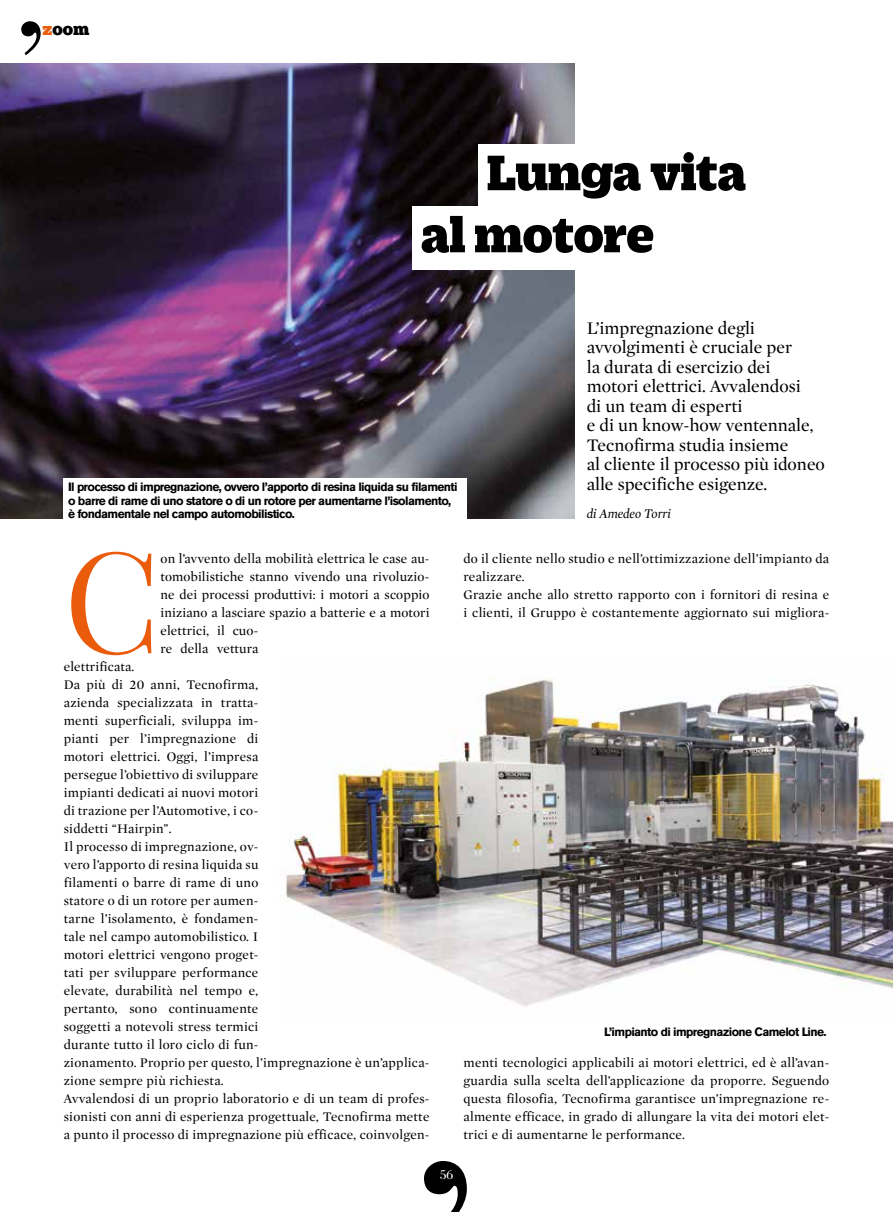
<style>
.page{position:relative;width:893px;height:1212px;background:#fff}
.page>*{position:absolute;margin:0;border:0;box-sizing:border-box;transform-origin:0 0}
.t1{font:140.55px "Playfair Display";color:#ea5b0b}
.t2{font:900 54px/62.1px "FC Zizou Slab";letter-spacing:-.005em;color:#000}
.t3{font:18px/19.5px "Mercury Display";color:#000}
.t4{font:18px "Chunk Five Ex";color:#000}
.t5{font:13.5px/18px "Mercury Display";letter-spacing:.02em;color:#000}
.t6{font:italic 13.5px "Mercury Display";color:#000}
.t7{font:13.5px "Bodoni Std";color:#fff}
.t8{font:700 12px/13.5px "Akzidenz Grotesk BQ";letter-spacing:-.05em;color:#000}
.s1{color:#ea5b0b}
</style>
<div class="page">
<img style="left:0;top:64px;width:574px;height:455px">
<svg style="left:21px;top:21px;width:20px;height:34px"></svg>
<svg style="left:424px;top:1161px;width:43px;height:51px"></svg>
<div style="left:478px;top:145px;width:415px;height:63px;background:#fff"></div>
<div style="left:412px;top:207px;width:481px;height:63px;background:#fff"></div>
<div style="left:64px;top:478px;width:403px;height:63px;background:#fff"></div>
<img style="left:285px;top:678px;width:608px;height:329px">
<h3 class="t4" style="left:43px;top:15px;width:48px"><span class="s1">z</span>oom</h3>
<h2 class="t2" style="left:421px;top:137px;width:327px;text-indent:66px">Lunga vita al motore</h2>
<p class="t8" style="left:68px;top:480px;width:391px">Il processo di impregnazione, ovvero l’apporto di resina liquida su filamenti o barre di rame di uno statore o di un rotore per aumentarne l’isolamento, è fondamentale nel campo automobilistico.</p>
<p class="t3" style="left:587px;top:318px;width:240px">L’impregnazione degli avvolgimenti è cruciale per<br>la durata di esercizio dei motori elettrici. Avvalendosi<br>di un team di esperti<br>e di un know-how ventennale,<br>Tecnofirma studia insieme<br>al cliente il processo più idoneo alle specifiche esigenze.</p>
<p class="t6" style="left:587px;top:506px;width:86px">di Amedeo Torri</p>
<h1 class="t1" style="left:64px;top:491px;width:98px">C</h1>
<p class="t5" style="left:161px;top:550px;width:270px">on l’avvento della mobilità elettrica le case au&shy;tomobilistiche stanno vivendo una rivoluzio&shy;ne dei processi produttivi: i motori a scoppio iniziano a lasciare spazio a batterie e a motori elettrici, il cuo-<br>re della vettura</p>
<p class="t5" style="left:64px;top:658px;width:367px">elettrificata.<br>Da più di 20 anni, Tecnofirma,<br>azienda specializzata in tratta-<br>menti superficiali, sviluppa im-<br>pianti per l’impregnazione di<br>motori elettrici. Oggi, l’impresa<br>persegue l’obiettivo di sviluppare<br>impianti dedicati ai nuovi motori<br>di trazione per l’Automotive, i co-<br>siddetti “Hairpin”.<br>Il processo di impregnazione, ov-<br>vero l’apporto di resina liquida su<br>filamenti o barre di rame di uno<br>statore o di un rotore per aumen-<br>tarne l’isolamento, è fondamen-<br>tale nel campo automobilistico. I<br>motori elettrici vengono proget-<br>tati per sviluppare performance<br>elevate, durabilità nel tempo e,<br>pertanto, sono continuamente<br>soggetti a notevoli stress termici<br>durante tutto il loro ciclo di fun-<br>zionamento. Proprio per questo, l’impregnazione è un’applica&shy;zione sempre più richiesta.<br>Avvalendosi di un proprio laboratorio e di un team di profes&shy;sionisti con anni di esperienza progettuale, Tecnofirma mette a punto il processo di impregnazione più efficace, coinvolgen-</p>
<p class="t5" style="left:463px;top:550px;width:367px">do il cliente nello studio e nell’ottimizzazione dell’impianto da realizzare.<br>Grazie anche allo stretto rapporto con i fornitori di resina e i clienti, il Gruppo è costantemente aggiornato sui migliora-</p>
<p class="t8" style="left:604px;top:1025px;width:224px">L’impianto di impregnazione Camelot Line.</p>
<p class="t5" style="left:463px;top:1054px;width:367px;text-align:justify">menti tecnologici applicabili ai motori elettrici, ed è all’avan&shy;guardia sulla scelta dell’applicazione da proporre. Seguendo questa filosofia, Tecnofirma garantisce un’impregnazione re&shy;almente efficace, in grado di allungare la vita dei motori elet&shy;trici e di aumentarne le performance.</p>
<p class="t7" style="left:440px;top:1166px;width:15px">56</p>
</div>
